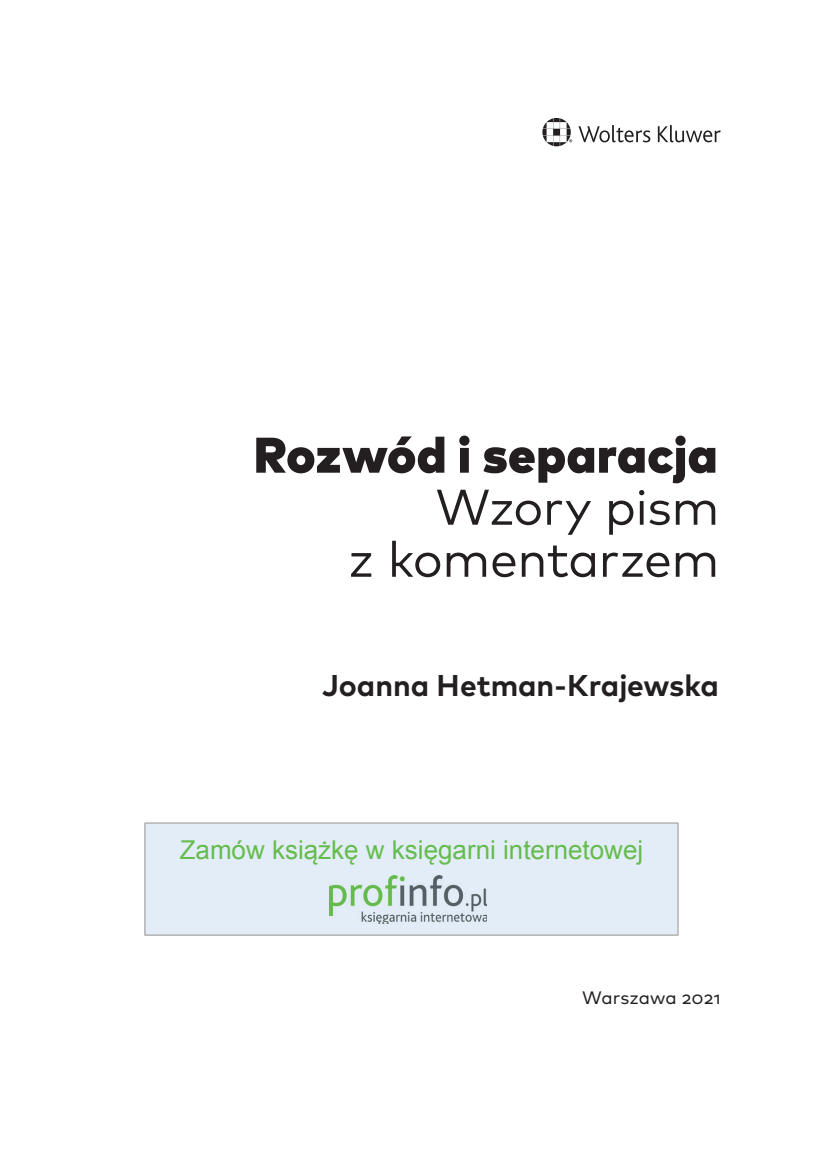
<style>
.page{position:relative;width:823px;height:1163px;background:#fff}
.page>*{position:absolute;margin:0;border:0;box-sizing:border-box;transform-origin:0 0}
.t1{font:50px/52px "FF Mark Pro";letter-spacing:-.01em;color:#231f20;text-align:right}
.t2{font:900 50px "FF Mark Pro";letter-spacing:.01em;color:#231f20}
.t3{font:700 30px "FF Mark Pro";color:#231f20}
.t4{font:26px "Arial";color:#65bc4e}
.t5{font:18px "FF Mark Pro";letter-spacing:.005em;color:#231f20}
</style>
<div class="page">
<svg style="left:542px;top:118px;width:178px;height:28px"></svg>
<div style="left:144px;top:822px;width:534px;height:113px;background:#e3edf7"></div>
<div style="left:153px;top:839px;width:516px;height:34px;background:#e3edf7"></div>
<div style="left:329px;top:875px;width:164px;height:50px;background:#e3edf7"></div>
<img style="left:329px;top:875px;width:157px;height:48px">
<p class="t2" style="left:253px;top:416px;width:465px">Rozwód i separacja</p>
<p class="t1" style="left:348px;top:477px;width:372px">Wzory pism<br>z komentarzem</p>
<p class="t3" style="left:322px;top:662px;width:398px">Joanna Hetman-Krajewska</p>
<p class="t4" style="left:179px;top:832px;width:465px">Zamów książkę w księgarni internetowej</p>
<p class="t5" style="left:581px;top:984px;width:140px">Warszawa 2021</p>
</div>
